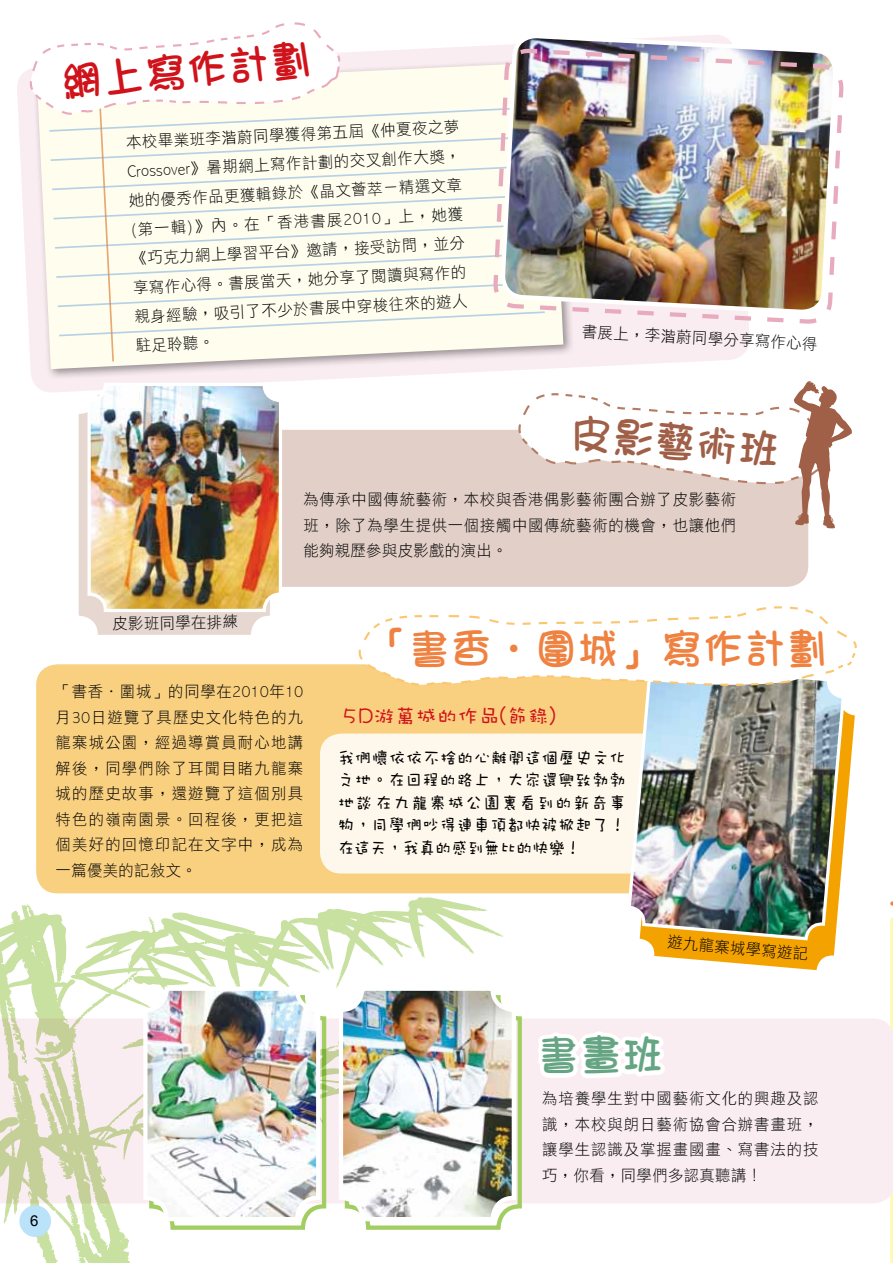
<style>
.page{position:relative;width:893px;height:1263px;background:#fff}
.page>*{position:absolute;margin:0;border:0;box-sizing:border-box;transform-origin:0 0}
.t1{font:42px "DF Girl W7 HKP BF";letter-spacing:.03em;color:#ef8241}
.t2{font:42px "DF Girl W7 HKP BF";color:#d0121b}
.t3{font:42px "DF Girl W7 HKP BF";color:#a05f47}
.t4{font:42px "DF Girl W7 HKP BF";color:#65a583}
.t5{font:21px "DF Wa Wa Md HKP BF";letter-spacing:.03em;color:#d0121b}
.t6{font:18px/22.5px "DF Wa Wa Md HKP BF";letter-spacing:.045em;color:#000;text-align:justify;scale:.9 1}
.t7{font:15.75px/25.5px "DF Li Hei Lt HK BF";letter-spacing:.07em;color:#000;text-align:justify}
.t8{font:15px "Arial";color:#000}
.s1{font-family:"Microsoft Jheng Hei"}
</style>
<div class="page">
<svg style="left:890px;top:901px;width:3px;height:362px"></svg>
<div style="left:830px;top:1018px;width:63px;height:185px;background:#faedf1"></div>
<svg style="left:846px;top:712px;width:9px;height:104px"></svg>
<div style="left:36px;top:664px;width:778px;height:229px;background:#f9d080;border-radius:21px"></div>
<div style="left:320px;top:733px;width:470px;height:140px;background:#fef7eb;border-radius:21px"></div>
<svg style="left:830px;top:692px;width:16px;height:264px"></svg>
<svg style="left:0;top:904px;width:381px;height:359px"></svg>
<svg style="left:133px;top:943px;width:181px;height:80px"></svg>
<svg style="left:81px;top:1088px;width:62px;height:77px;background:#ebe4d8"></svg>
<svg style="left:320px;top:1038px;width:19px;height:96px;background:#d7ddba"></svg>
<svg style="left:17px;top:70px;width:284px;height:322px;fill:#fbf1f4"></svg>
<div style="left:33px;top:57px;width:541px;height:323px;background:#000;opacity:.4"></div>
<img style="left:341px;top:989px;width:40px;height:230px">
<div style="left:339px;top:986px;width:177px;height:235px;border:4px solid #fff;border-radius:21px"></div>
<img style="left:145px;top:989px;width:173px;height:230px">
<div style="left:143px;top:986px;width:177px;height:235px;border:4px solid #fff;border-radius:21px"></div>
<img style="left:491px;top:52px;width:353px;height:328px">
<svg style="left:358px;top:623px;width:499px;height:50px"></svg>
<img style="left:381px;top:529px;width:449px;height:701px">
<img style="left:29px;top:32px;width:772px;height:331px">
<svg style="left:56px;top:22px;width:261px;height:246px"></svg>
<div style="left:180px;top:430px;width:628px;height:157px;background:#e2cfc8;border-radius:21px"></div>
<svg style="left:518px;top:381px;width:334px;height:148px"></svg>
<svg style="left:79px;top:395px;width:191px;height:240px;background:#e9dbd5"></svg>
<img style="left:89px;top:384px;width:191px;height:226px">
<div style="left:88px;top:383px;width:194px;height:229px;border:3px solid #fff;border-radius:16px"></div>
<div style="left:19px;top:1205px;width:32px;height:32px;background:#bae3f9;border-radius:50%"></div>
<h1 class="t2" style="left:60px;top:62px;width:252px;rotate:-6deg">網上寫作計劃</h1>
<p class="t7" style="left:125px;top:129px;width:336px;line-height:29px;rotate:-3deg">本校畢業班李<span class="s1">湝</span>蔚同學獲得第五屆《仲夏夜之夢Crossover》暑期網上寫作計劃的交叉創作大獎，她的優秀作品更獲輯錄於《晶文薈萃－精選文章(第一輯)》內。在「香港書展2010」上，她獲《巧克力網上學習平台》邀請，接受訪問，並分享寫作心得。書展當天，她分享了閱讀與寫作的親身經驗，吸引了不少於書展中穿梭往來的遊人駐足聆聽。</p>
<p class="t7" style="left:583px;top:320px;width:237px;rotate:3deg">書展上，李<span class="s1">湝</span>蔚同學分享寫作心得</p>
<h1 class="t3" style="left:574px;top:411px;width:210px;rotate:5deg">皮影藝術班</h1>
<p class="t7" style="left:112px;top:612px;width:127px;rotate:-1deg">皮影班同學在排練</p>
<p class="t7" style="left:303px;top:488px;width:434px">為傳承中國傳統藝術，本校與香港偶影藝術團合辦了皮影藝術班，除了為學生提供一個接觸中國傳統藝術的機會，也讓他們能夠親歷參與皮影戲的演出。</p>
<h1 class="t1" style="left:368px;top:627px;width:462px">「書香．圍城」寫作計劃</h1>
<p class="t7" style="left:56px;top:680px;width:249px">「書香．圍城」的同學在2010年10月30日遊覽了具歷史文化特色的九龍寨城公園，經過導賞員耐心地講解後，同學們除了耳聞目睹九龍寨城的歷史故事，還遊覽了這個別具特色的嶺南園景。回程後，更把這個美好的回憶印記在文字中，成為一篇優美的記敘文。</p>
<h2 class="t5" style="left:342px;top:705px;width:215px">5D游萬城的作品(節錄)</h2>
<p class="t6" style="left:338px;top:746px;width:321px">我們懷着依依不捨的心離開這個歷史文化之地。在回程的路上，大家還興致勃勃地談着在九龍寨城公園裏看到的新奇事物，同學們吵得連車頂都快被掀起了！在這天，我真的感到無比的快樂！</p>
<p class="t7" style="left:669px;top:930px;width:143px;rotate:5deg">遊九龍寨城學寫遊記</p>
<p class="t8" style="left:30px;top:1211px;width:10px">6</p>
<h1 class="t4" style="left:539px;top:1034px;width:126px">書畫班</h1>
<p class="t7" style="left:542px;top:1087px;width:278px">為培養學生對中國藝術文化的興趣及認識，本校與朗日藝術協會合辦書畫班，讓學生認識及掌握畫國畫、寫書法的技巧，你看，同學們多認真聽講！</p>
</div>
